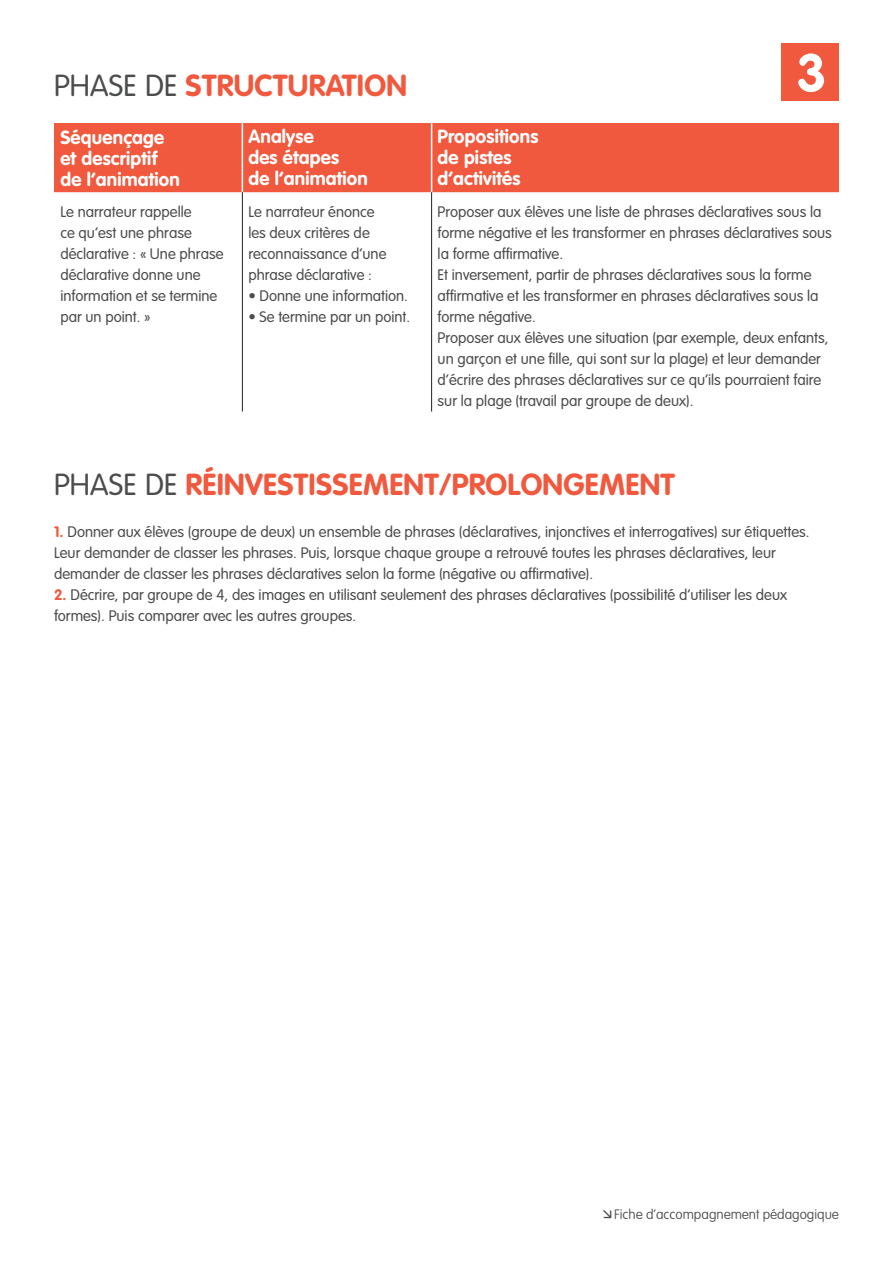
<style>
.page{position:relative;width:893px;height:1263px;background:#fff}
.page>*{position:absolute;margin:0;border:0;box-sizing:border-box;transform-origin:0 0}
.t1{font:700 52.5px "VAG Rounded Std";color:#fff}
._03_Tablo_Surtitre_G{font:700 30px "VAG Rounded Std";letter-spacing:.01em;color:#f0593e}
._03_Tablo_Titre_têti{font:700 18.75px/21px "VAG Rounded Std";letter-spacing:.01em;color:#fff}
._04_Tablo_Txt_couran{font:300 15px/21px "VAG Rounded Std";color:#4b4c4d}
._02_Txt_courant_Gris{font:300 15px/21px "VAG Rounded Std";color:#4b4c4d}
.t2{font:100 13.5px "VAG Rounded Std";color:#4b4c4d}
.s1{font-weight:300;color:#4b4c4d}
.s2{font-weight:700;color:#f0593e}
</style>
<div class="page">
<div style="left:781px;top:43px;width:58px;height:58px;background:#f0593e"></div>
<div style="left:54px;top:123px;width:785px;height:69px;background:#f0593e"></div>
<hr style="left:242px;top:123px;width:1px;height:69px;background:#fff">
<hr style="left:431px;top:123px;width:1px;height:69px;background:#fff">
<hr style="left:242px;top:192px;width:1px;height:219px;background:#231f20">
<hr style="left:431px;top:192px;width:1px;height:219px;background:#231f20">
<p class="_03_Tablo_Surtitre_G" style="left:54px;top:68px;width:354px"><span class="s1">PHASE DE</span> STRUCTURATION</p>
<h1 class="t1" style="left:797px;top:42px;width:32px">3</h1>
<p class="_03_Tablo_Titre_têti" style="left:60px;top:127px;width:121px">Séquençage et descriptif de l’animation</p>
<p class="_03_Tablo_Titre_têti" style="left:248px;top:127px;width:121px">Analyse<br>des étapes<br>de l’animation</p>
<p class="_03_Tablo_Titre_têti" style="left:438px;top:127px;width:102px">Propositions de pistes d’activités</p>
<p class="_04_Tablo_Txt_couran" style="left:60px;top:201px;width:165px">Le narrateur rappelle<br>ce qu’est une phrase déclarative : « Une phrase déclarative donne une information et se termine par un point. »</p>
<p class="_04_Tablo_Txt_couran" style="left:248px;top:201px;width:140px">Le narrateur énonce les deux critères de reconnaissance d’une phrase déclarative :</p>
<p class="_04_Tablo_Txt_couran" style="left:438px;top:201px;width:396px">Proposer aux élèves une liste de phrases déclaratives sous la forme négative et les transformer en phrases déclaratives sous la forme affirmative.</p>
<p class="_04_Tablo_Txt_couran" style="left:438px;top:264px;width:382px">Et inversement, partir de phrases déclaratives sous la forme affirmative et les transformer en phrases déclaratives sous la forme négative.</p>
<p class="_04_Tablo_Txt_couran" style="left:438px;top:327px;width:392px">Proposer aux élèves une situation (par exemple, deux enfants, un garçon et une fille, qui sont sur la plage) et leur demander d’écrire des phrases déclaratives sur ce qu’ils pourraient faire sur la plage (travail par groupe de deux).</p>
<p class="_04_Tablo_Txt_couran" style="left:248px;top:285px;width:161px">• Donne une information.</p>
<p class="_04_Tablo_Txt_couran" style="left:248px;top:306px;width:163px">• Se termine par un point.</p>
<p class="_03_Tablo_Surtitre_G" style="left:54px;top:467px;width:622px"><span class="s1">PHASE DE</span> RÉINVESTISSEMENT/PROLONGEMENT</p>
<p class="_02_Txt_courant_Gris" style="left:54px;top:522px;width:757px"><span class="s2">1.</span> Donner aux élèves (groupe de deux) un ensemble de phrases (déclaratives, injonctives et interrogatives) sur étiquettes.<br>Leur demander de classer les phrases. Puis, lorsque chaque groupe a retrouvé toutes les phrases déclaratives, leur demander de classer les phrases déclaratives selon la forme (négative ou affirmative).</p>
<p class="_02_Txt_courant_Gris" style="left:54px;top:585px;width:734px"><span class="s2">2.</span> Décrire, par groupe de 4, des images en utilisant seulement des phrases déclaratives (possibilité d’utiliser les deux formes). Puis comparer avec les autres groupes.</p>
<p class="t2" style="left:614px;top:1207px;width:226px">Fiche d’accompagnement pédagogique</p>
</div>
